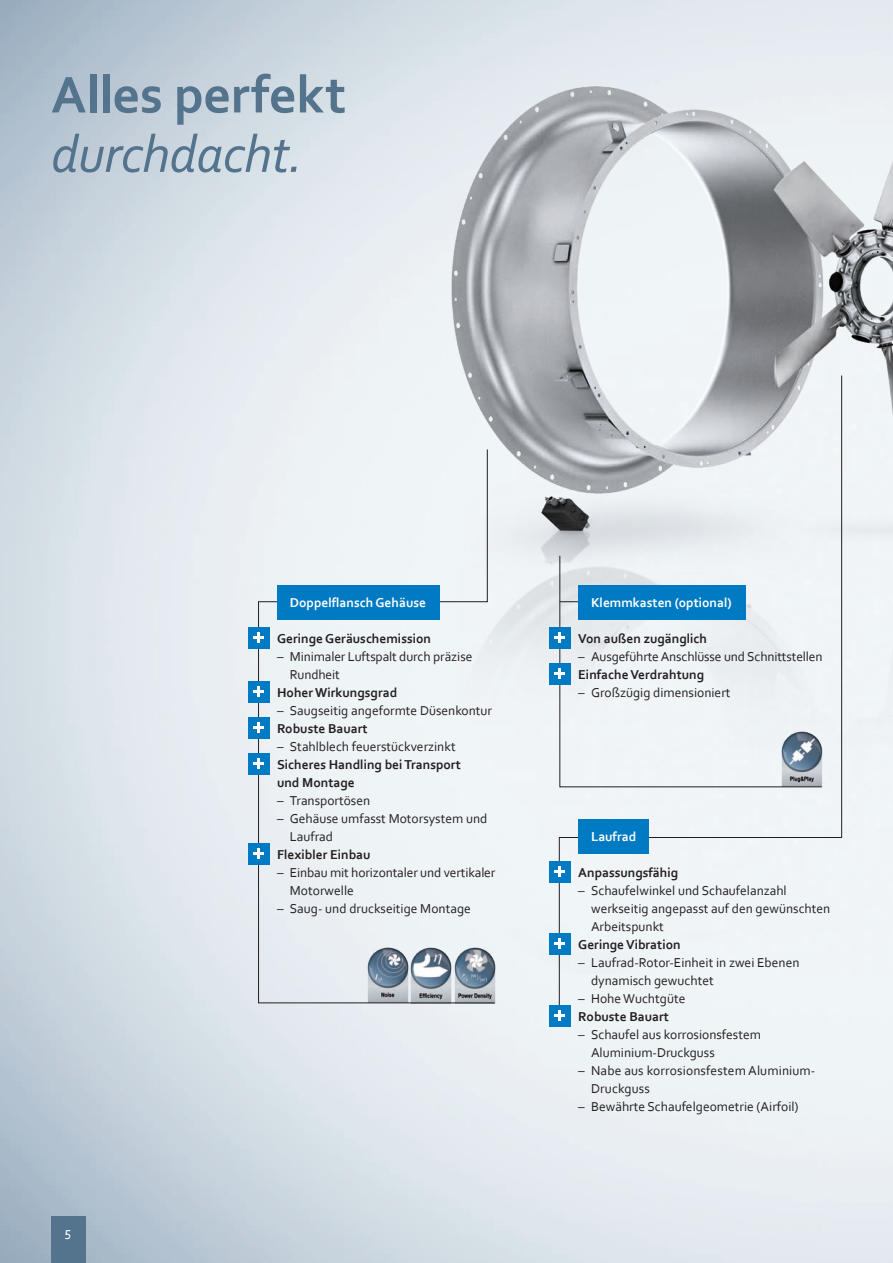
<style>
.page{position:relative;width:893px;height:1263px;background:#fff}
.page>*{position:absolute;margin:0;border:0;box-sizing:border-box;transform-origin:0 0}
.t1{font:700 54px "Corbel";letter-spacing:-.005em;color:#54738c}
.t2{font:italic 54px "Corbel";letter-spacing:-.015em;color:#54738c}
.t3{font:13.5px/18px "Corbel";color:#231f20}
.t4{font:700 13.5px/18px "Corbel";color:#231f20}
.t5{font:700 13.5px "Corbel";color:#fff}
.t6{font:13.5px "Corbel";color:#fff}
</style>
<div class="page">
<img style="left:0;top:36px;width:893px;height:1227px">
<img style="left:495px;top:945px;width:2px;height:58px">
<svg style="left:258px;top:449px;width:237px;height:554px"></svg>
<svg style="left:559px;top:375px;width:283px;height:638px"></svg>
<svg style="left:559px;top:555px;width:263px;height:232px"></svg>
<hr style="left:560px;top:601px;width:45px;height:1px;background:#231f20">
<div style="left:578px;top:585px;width:168px;height:35px;background:#007ac2"></div>
<div style="left:578px;top:820px;width:71px;height:34px;background:#007ac2"></div>
<div style="left:277px;top:585px;width:163px;height:35px;background:#007ac2"></div>
<div style="left:248px;top:627px;width:21px;height:21px;background:#007ac2"></div>
<svg style="left:253px;top:633px;width:11px;height:10px"></svg>
<div style="left:549px;top:627px;width:21px;height:21px;background:#007ac2"></div>
<svg style="left:554px;top:633px;width:11px;height:10px"></svg>
<div style="left:248px;top:681px;width:21px;height:21px;background:#007ac2"></div>
<svg style="left:253px;top:686px;width:11px;height:11px"></svg>
<div style="left:248px;top:717px;width:21px;height:21px;background:#007ac2"></div>
<svg style="left:253px;top:722px;width:11px;height:11px"></svg>
<div style="left:248px;top:753px;width:21px;height:21px;background:#007ac2"></div>
<svg style="left:253px;top:758px;width:11px;height:11px"></svg>
<div style="left:248px;top:843px;width:21px;height:21px;background:#007ac2"></div>
<svg style="left:253px;top:848px;width:11px;height:11px"></svg>
<div style="left:549px;top:663px;width:21px;height:21px;background:#007ac2"></div>
<svg style="left:554px;top:669px;width:11px;height:10px"></svg>
<div style="left:549px;top:861px;width:21px;height:21px;background:#007ac2"></div>
<svg style="left:554px;top:867px;width:11px;height:10px"></svg>
<div style="left:549px;top:933px;width:21px;height:21px;background:#007ac2"></div>
<svg style="left:554px;top:938px;width:11px;height:11px"></svg>
<div style="left:549px;top:1005px;width:21px;height:21px;background:#007ac2"></div>
<svg style="left:554px;top:1010px;width:11px;height:11px"></svg>
<div style="left:51px;top:1216px;width:34px;height:47px;background:#54738c"></div>
<h1 class="t1" style="left:51px;top:61px;width:297px">Alles perfekt</h1>
<h1 class="t2" style="left:51px;top:120px;width:253px">durchdacht.</h1>
<p class="t6" style="left:65px;top:1226px;width:8px">5</p>
<p class="t5" style="left:290px;top:594px;width:138px">Doppelflansch Gehäuse</p>
<p class="t4" style="left:277px;top:629px;width:155px">Geringe Geräuschemission</p>
<p class="t3" style="left:290px;top:647px;width:184px;text-indent:-13px">– Minimaler Luftspalt durch präzise<br>Rundheit</p>
<p class="t4" style="left:277px;top:683px;width:122px">Hoher Wirkungsgrad</p>
<p class="t3" style="left:277px;top:701px;width:217px">– Saugseitig angeformte Düsenkontur</p>
<p class="t4" style="left:277px;top:719px;width:92px">Robuste Bauart</p>
<p class="t3" style="left:277px;top:737px;width:180px">– Stahlblech feuerstückverzinkt</p>
<p class="t4" style="left:277px;top:755px;width:185px">Sicheres Handling bei Transport und Montage</p>
<p class="t3" style="left:277px;top:791px;width:95px">– Transportösen</p>
<p class="t3" style="left:290px;top:809px;width:199px;text-indent:-13px">– Gehäuse umfasst Motorsystem und<br>Laufrad</p>
<p class="t4" style="left:277px;top:845px;width:95px">Flexibler Einbau</p>
<p class="t3" style="left:290px;top:863px;width:207px;text-indent:-13px">– Einbau mit horizontaler und vertikaler<br>Motorwelle</p>
<p class="t3" style="left:277px;top:899px;width:195px">– Saug- und druckseitige Montage</p>
<p class="t5" style="left:591px;top:594px;width:142px">Klemmkasten (optional)</p>
<p class="t4" style="left:578px;top:629px;width:130px">Von außen zugänglich</p>
<p class="t3" style="left:578px;top:647px;width:246px">– Ausgeführte Anschlüsse und Schnittstellen</p>
<p class="t4" style="left:578px;top:665px;width:127px">Einfache Verdrahtung</p>
<p class="t3" style="left:578px;top:683px;width:154px">– Großzügig dimensioniert</p>
<p class="t5" style="left:591px;top:828px;width:47px">Laufrad</p>
<p class="t4" style="left:578px;top:863px;width:101px">Anpassungsfähig</p>
<p class="t3" style="left:591px;top:881px;width:241px;text-indent:-13px">– Schaufelwinkel und Schaufelanzahl werkseitig angepasst auf den gewünschten<br>Arbeitspunkt</p>
<p class="t4" style="left:578px;top:935px;width:104px">Geringe Vibration</p>
<p class="t3" style="left:591px;top:953px;width:210px;text-indent:-13px">– Laufrad-Rotor-Einheit in zwei Ebenen dynamisch gewuchtet</p>
<p class="t3" style="left:578px;top:989px;width:109px">– Hohe Wuchtgüte</p>
<p class="t4" style="left:578px;top:1007px;width:92px">Robuste Bauart</p>
<p class="t3" style="left:591px;top:1025px;width:171px;text-indent:-13px">– Schaufel aus korrosionsfestem<br>Aluminium-Druckguss</p>
<p class="t3" style="left:591px;top:1061px;width:226px;text-indent:-13px">– Nabe aus korrosionsfestem Aluminium-<br>Druckguss</p>
<p class="t3" style="left:578px;top:1097px;width:222px">– Bewährte Schaufelgeometrie (Airfoil)</p>
</div>
